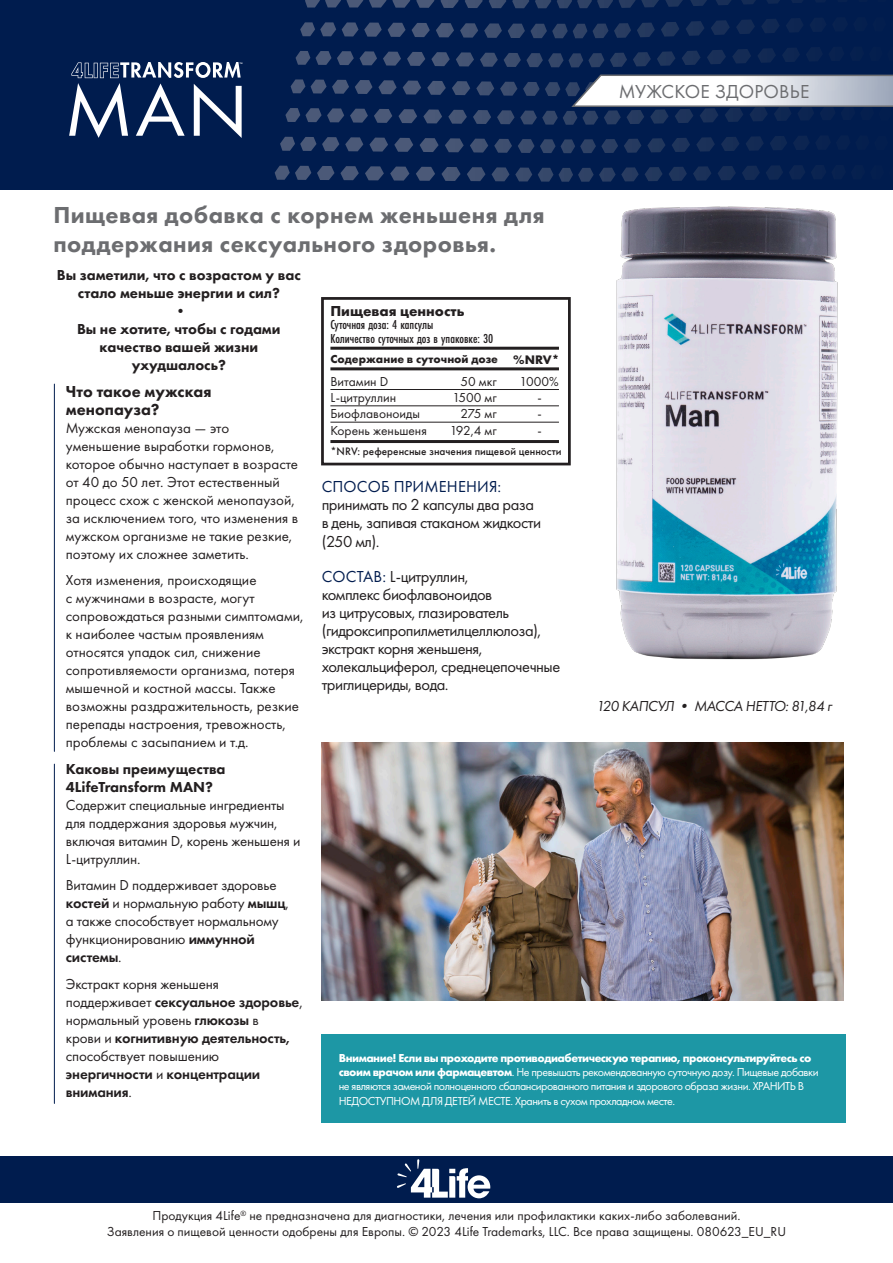
<style>
.page{position:relative;width:893px;height:1263px;background:#fff}
.page>*{position:absolute;margin:0;border:0;box-sizing:border-box;transform-origin:0 0}
.t1{font:74.85px "Futura PT";color:#fff;scale:1.08 1}
.t2{font:800 24px/28.8px "Futura PT";letter-spacing:.02em;color:#6c6d70}
.t3{font:19.5px "Futura PT";letter-spacing:.01em;color:#6c6d70}
.t4{font:16.5px/18px "Futura PT";letter-spacing:-.03em;color:#231f20}
.t5{font:800 16.5px/18px "Futura PT";color:#231f20}
.t6{font:15px/18px "Futura PT";color:#231f20}
.t7{font:600 15px/18px "Futura PT";letter-spacing:-.01em;color:#231f20}
.t8{font:800 15px/18px "Futura PT";color:#231f20}
.t9{font:italic 15px "Futura PT";letter-spacing:-.03em;color:#231f20}
.t10{font:700 15px "Futura PT";color:#231f20}
.t11{font:13.5px "Futura PT";color:#231f20}
.t12{font:500 13.5px "Futura PT Cond";color:#231f20}
.t13{font:700 12.9px "Futura PT";color:#231f20}
.t14{font:12px/14.4px "Futura PT";letter-spacing:-.04em;color:#fff}
.t15{font:700 12px "Futura PT";color:#231f20}
.t16{font:500 11.25px "Futura PT";color:#231f20}
.t17{font:5.1px "Myriad Pro";color:#fff}
.s1{font-weight:600}
.s2{font-weight:400}
.s3{color:#001c4e}
.s4{font-weight:700}
</style>
<div class="page">
<div style="left:321px;top:1034px;width:525px;height:89px;background:#1d97a5"></div>
<svg style="left:0;top:0;width:893px;height:189px;fill:#001c4e"></svg>
<div style="left:321px;top:297px;width:250px;height:168px;border:3px solid #231f20"></div>
<hr style="left:330px;top:389px;width:229px;height:1px;background:#231f20">
<hr style="left:330px;top:406px;width:229px;height:1px;background:#231f20">
<hr style="left:330px;top:422px;width:229px;height:1px;background:#231f20">
<hr style="left:330px;top:367px;width:229px;height:3px;background:#231f20">
<hr style="left:330px;top:347px;width:229px;height:3px;background:#231f20">
<svg style="left:570px;top:73px;width:323px;height:35px"></svg>
<hr style="left:54px;top:384px;width:1px;height:367px;background:#001c4e">
<hr style="left:54px;top:764px;width:1px;height:339px;background:#001c4e">
<div style="left:0;top:1156px;width:893px;height:47px;background:#001c4e"></div>
<hr style="left:330px;top:440px;width:229px;height:3px;background:#231f20">
<svg style="left:71px;top:62px;width:170px;height:16px"></svg>
<img style="left:602px;top:186px;width:250px;height:474px">
<svg style="left:397px;top:1159px;width:93px;height:39px"></svg>
<img style="left:321px;top:742px;width:523px;height:258px">
<p class="t17" style="left:239px;top:61px;width:5px">™</p>
<p class="t1" style="left:64px;top:66px;width:172px">MAN</p>
<p class="t2" style="left:53px;top:200px;width:493px">Пищевая добавка с корнем женьшеня для поддержания сексуального здоровья.</p>
<p class="t8" style="left:57px;top:265px;width:246px;text-align:center">Вы заметили, что с возрастом у вас стало меньше энергии и сил?<br>•<br>Вы не хотите, чтобы с годами качество вашей жизни ухудшалось?</p>
<p class="t10" style="left:330px;top:302px;width:135px">Пищевая ценность</p>
<p class="t12" style="left:330px;top:317px;width:104px">Суточная доза: 4 капсулы</p>
<p class="t12" style="left:330px;top:330px;width:164px">Количество суточных доз в упаковке: 30</p>
<p class="t15" style="left:330px;top:351px;width:169px">Содержание в суточной дозе</p>
<p class="t13" style="left:513px;top:351px;width:48px">%NRV*</p>
<p class="t3" style="left:619px;top:80px;width:192px">МУЖСКОЕ ЗДОРОВЬЕ</p>
<p class="t5" style="left:66px;top:382px;width:147px">Что такое мужская менопауза?</p>
<p class="t6" style="left:66px;top:419px;width:234px">Мужская менопауза — это уменьшение выработки гормонов, которое обычно наступает в возрасте от 40 до 50 лет. Этот естественный процесс схож с женской менопаузой, за исключением того, что изменения в мужском организме не такие резкие, поэтому их сложнее заметить.</p>
<p class="t6" style="left:66px;top:571px;width:239px">Хотя изменения, происходящие<br>с мужчинами в возрасте, могут сопровождаться разными симптомами, к наиболее частым проявлениям относятся yпадок сил, снижение сопротивляемости организма, потеря мышечной и костной массы. Также возможны раздражительность, резкие перепады настроения, тревожность, проблемы с засыпанием и т.д.</p>
<p class="t8" style="left:66px;top:759px;width:161px">Каковы преимущества<br>4LifeTransform MAN?</p>
<p class="t6" style="left:66px;top:796px;width:236px">Содержит специальные ингредиенты для поддержания здоровья мужчин, включая витамин D, корень женьшеня и<br>L-цитруллин.</p>
<p class="t6" style="left:66px;top:876px;width:225px">Витамин D поддерживает здоровье <span class="s1">костей</span> и нормальную работу <span class="s1">мышц</span>, а также способствует нормальному функционированию <span class="s1">иммунной системы</span>.</p>
<p class="t7" style="left:66px;top:974px;width:238px"><span class="s2">Экстракт корня женьшеня поддерживает</span> сексуальное здоровье<span class="s2">, нормальный уровень</span> глюкозы <span class="s2">в<br>крови и</span> когнитивную деятельность, <span class="s2">способствует повышению </span>энергичности <span class="s2">и</span> концентрации внимания<span class="s2">.</span></p>
<p class="t11" style="left:330px;top:373px;width:59px">Витамин D</p>
<p class="t11" style="left:330px;top:390px;width:67px">L-цитруллин</p>
<p class="t11" style="left:330px;top:406px;width:91px">Биофлавоноиды</p>
<p class="t11" style="left:460px;top:373px;width:38px">50 мкг</p>
<p class="t11" style="left:519px;top:373px;width:41px">1000%</p>
<p class="t11" style="left:452px;top:390px;width:46px">1500 мг</p>
<p class="t11" style="left:537px;top:390px;width:6px">-</p>
<p class="t11" style="left:460px;top:406px;width:38px">275 мг</p>
<p class="t11" style="left:537px;top:406px;width:6px">-</p>
<p class="t11" style="left:330px;top:422px;width:98px">Корень женьшеня</p>
<p class="t11" style="left:450px;top:422px;width:49px">192,4 мг</p>
<p class="t11" style="left:537px;top:422px;width:6px">-</p>
<p class="t16" style="left:330px;top:445px;width:233px">*NRV: референсные значения пищевой ценности</p>
<p class="t4" style="left:322px;top:477px;width:221px"><span class="s3">СПОСОБ ПРИМЕНЕНИЯ: </span>принимать по 2 капсулы два раза в день, запивая стаканом жидкости</p>
<p class="t4" style="left:322px;top:533px;width:60px">(250 мл).</p>
<p class="t4" style="left:322px;top:568px;width:240px"><span class="s3">СОСТАВ:</span> L-цитруллин,<br>комплекс биофлавоноидов<br>из цитрусовых, глазирователь (гидроксипропилметилцеллюлоза), экстракт корня женьшеня, холекальциферол, среднецепочечные триглицериды, вода.</p>
<p class="t9" style="left:596px;top:697px;width:237px">120 КАПСУЛ • МАССА НЕТТО: 81,84 г</p>
<p class="t14" style="left:339px;top:1050px;width:482px"><span class="s4">Внимание! Если вы проходите противодиабетическую терапию, проконсультируйтесь со своим врачом или фармацевтом</span>. Не превышать рекомендованную суточную дозу. Пищевые добавки не являются заменой полноценного сбалансированного питания и здорового образа жизни. ХРАНИТЬ В НЕДОСТУПНОМ ДЛЯ ДЕТЕЙ МЕСТЕ. Хранить в сухом прохладном месте.</p>
<p class="t11" style="left:153px;top:1208px;width:589px">Продукция 4Life<sup>®</sup> не предназначена для диагностики, лечения или профилактики каких-либо заболеваний.</p>
<p class="t11" style="left:107px;top:1223px;width:681px">Заявления о пищевой ценности одобрены для Европы. © 2023 4Life Trademarks, LLC. Все права защищены. 080623_EU_RU</p>
</div>
